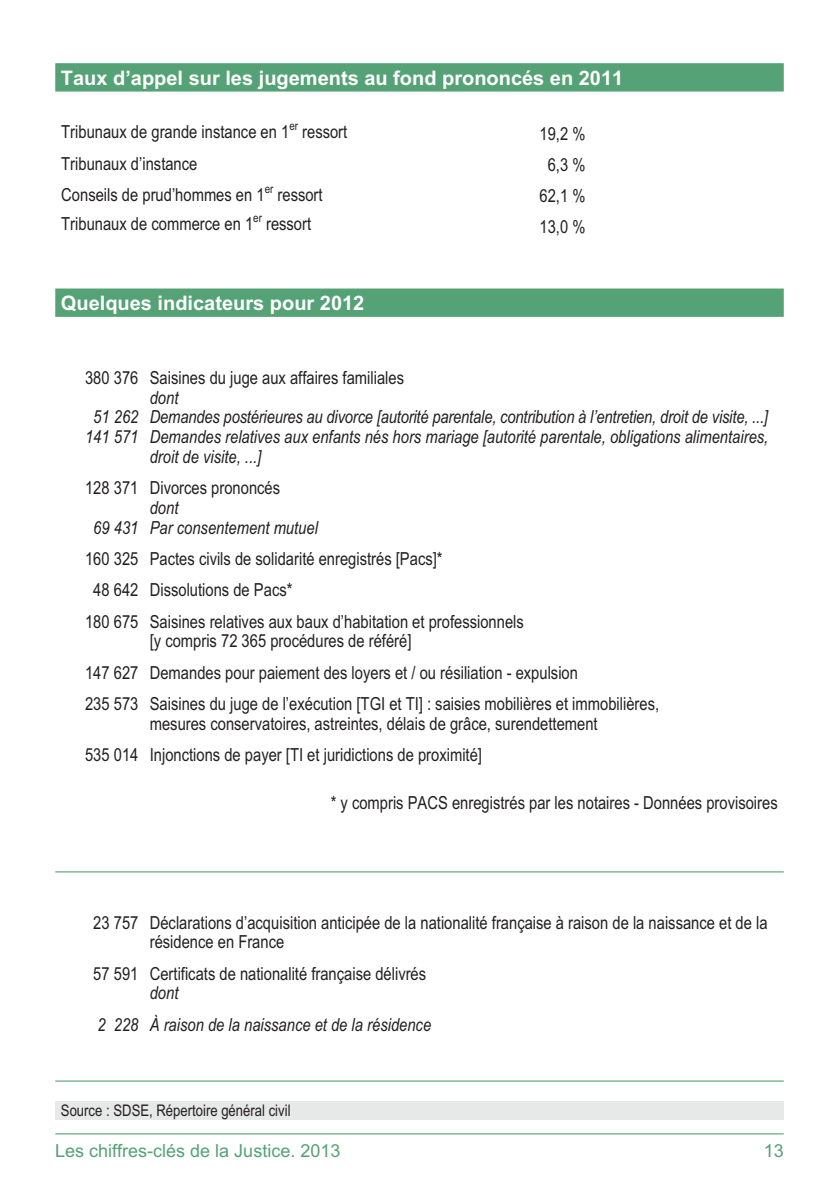
<style>
.page{position:relative;width:840px;height:1190px;background:#fff}
.page>*{position:absolute;margin:0;border:0;box-sizing:border-box;transform-origin:0 0}
.t1{font:700 20px "Arial";color:#fff}
.t2{font:18px/31.2px "Arial Narrow";color:#231f20}
.t3{font:italic 18px/19.8px "Arial Narrow";color:#231f20}
.t4{font:18px "Arial";color:#54a275}
.t5{font:16px "Arial Narrow";color:#231f20}
</style>
<div class="page">
<hr style="left:55px;top:1133px;width:729px;height:1px;background:#54a275">
<div style="left:55px;top:63px;width:729px;height:29px;background:#54a275"></div>
<div style="left:55px;top:289px;width:729px;height:28px;background:#54a275"></div>
<hr style="left:55px;top:871px;width:729px;height:1px;background:#54a275">
<hr style="left:55px;top:1081px;width:729px;height:1px;background:#54a275">
<div style="left:55px;top:1101px;width:729px;height:18px;background:#e7e8e8"></div>
<p class="t1" style="left:61px;top:70px;width:564px">Taux d’appel sur les jugements au fond prononcés en 2011</p>
<p class="t2" style="left:61px;top:118px;width:288px">Tribunaux de grande instance en 1<sup>er</sup> ressort</p>
<p class="t2" style="left:540px;top:120px;width:47px">19,2 %</p>
<p class="t2" style="left:61px;top:149px;width:138px">Tribunaux d’instance</p>
<p class="t2" style="left:548px;top:151px;width:39px">6,3 %</p>
<p class="t2" style="left:61px;top:181px;width:263px">Conseils de prud’hommes en 1<sup>er</sup> ressort</p>
<p class="t2" style="left:540px;top:182px;width:47px">62,1 %</p>
<p class="t2" style="left:61px;top:210px;width:251px">Tribunaux de commerce en 1<sup>er</sup> ressort</p>
<p class="t2" style="left:540px;top:213px;width:47px">13,0 %</p>
<p class="t1" style="left:61px;top:296px;width:305px">Quelques indicateurs pour 2012</p>
<p class="t2" style="left:85px;top:364px;width:55px">380 376</p>
<p class="t3" style="left:85px;top:409px;width:55px;text-align:center">51 262<br>141 571</p>
<p class="t2" style="left:150px;top:364px;width:256px">Saisines du juge aux affaires familiales</p>
<p class="t3" style="left:150px;top:389px;width:620px">dont<br>Demandes postérieures au divorce [autorité parentale, contribution à l’entretien, droit de visite, ...] Demandes relatives aux enfants nés hors mariage [autorité parentale, obligations alimentaires, droit de visite, ...]</p>
<p class="t2" style="left:150px;top:474px;width:132px">Divorces prononcés</p>
<p class="t3" style="left:150px;top:500px;width:170px">dont<br>Par consentement mutuel</p>
<p class="t2" style="left:85px;top:545px;width:359px">160 325 Pactes civils de solidarité enregistrés [Pacs]*</p>
<p class="t2" style="left:93px;top:576px;width:201px">48 642 Dissolutions de Pacs*</p>
<p class="t2" style="left:85px;top:607px;width:440px">180 675 Saisines relatives aux baux d’habitation et professionnels</p>
<p class="t2" style="left:85px;top:627px;width:576px;text-indent:65px">[y compris 72 365 procédures de référé]<br>147 627 Demandes pour paiement des loyers et / ou résiliation - expulsion<br>235 573 Saisines du juge de l’exécution [TGI et TI] : saisies mobilières et immobilières,</p>
<p class="t2" style="left:85px;top:709px;width:514px;text-indent:65px">mesures conservatoires, astreintes, délais de grâce, surendettement<br>535 014 Injonctions de payer [TI et juridictions de proximité]</p>
<p class="t2" style="left:331px;top:789px;width:449px">* y compris PACS enregistrés par les notaires - Données provisoires</p>
<p class="t2" style="left:85px;top:474px;width:55px">128 371</p>
<p class="t3" style="left:93px;top:520px;width:47px">69 431</p>
<p class="t2" style="left:150px;top:914px;width:619px;line-height:19.8px;text-indent:-56px">23 757 Déclarations d’acquisition anticipée de la nationalité française à raison de la naissance et de la résidence en France</p>
<p class="t2" style="left:93px;top:959px;width:334px">57 591 Certificats de nationalité française délivrés</p>
<p class="t3" style="left:97px;top:979px;width:335px;line-height:31.2px;text-indent:52px">dont<br>2 228 À raison de la naissance et de la résidence</p>
<p class="t5" style="left:61px;top:1104px;width:231px">Source : SDSE, Répertoire général civil</p>
<p class="t4" style="left:55px;top:1144px;width:287px">Les chiffres-clés de la Justice. 2013</p>
<p class="t4" style="left:764px;top:1144px;width:22px">13</p>
</div>
